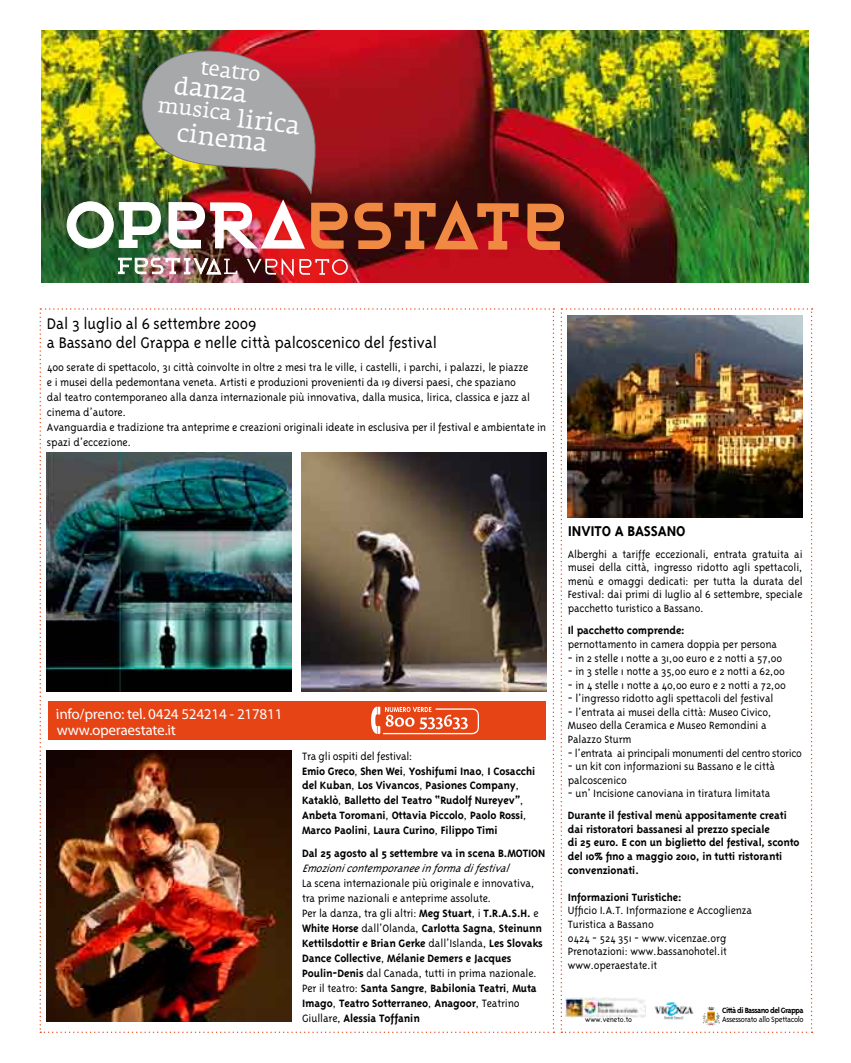
<style>
.page{position:relative;width:851px;height:1063px;background:#fff}
.page>*{position:absolute;margin:0;border:0;box-sizing:border-box;transform-origin:0 0}
.t1{font:24.5px/25.5px "Fedra Serif A";color:#fff}
.t2{font:20.38px "Fedra Serif A";color:#fff}
.t3{font:300 17.62px/19px "Triplex";letter-spacing:-.01em;color:#000}
.t4{font:700 16.25px "Triplex";letter-spacing:-.01em;color:#000}
.t5{font:15px/16.2px "Myriad Pro";color:#fff}
.t6{font:700 12.25px/15px "Triplex";letter-spacing:-.01em;color:#000}
.t7{font:300 12.25px/15px "Triplex";letter-spacing:-.01em;color:#000}
.t8{font:italic 300 12.25px "Triplex";color:#000}
.t9{font:300 12.12px/13.6px "Triplex";letter-spacing:-.01em;color:#000}
.t10{font:700 12.12px/13.6px "Triplex";letter-spacing:-.01em;color:#000}
.t11{font:300 8.75px "Triplex";letter-spacing:-.04em;color:#000}
.t12{font:700 8.75px "Triplex";letter-spacing:-.07em;color:#000}
.t13{font:300 8.12px "Triplex";letter-spacing:-.01em;color:#000}
.s1{font-weight:300}
</style>
<div class="page">
<img style="left:41px;top:30px;width:767px;height:253px">
<svg style="left:354px;top:200px;width:164px;height:50px;background:#924024"></svg>
<svg style="left:527px;top:204px;width:37px;height:46px;background:#af592e"></svg>
<img style="left:66px;top:48px;width:282px;height:201px">
<img style="left:118px;top:258px;width:119px;height:17px">
<svg style="left:247px;top:258px;width:101px;height:19px;background:#c74648"></svg>
<svg style="left:560px;top:308px;width:252px;height:725px"></svg>
<img style="left:567px;top:315px;width:235px;height:202px">
<img style="left:40px;top:308px;width:514px;height:725px">
<h2 class="t2" style="left:202px;top:56px;width:62px;rotate:7deg">teatro</h2>
<h1 class="t1" style="left:242px;top:81px;width:65px;text-indent:-66px;rotate:7deg">danza lirica</h1>
<h2 class="t2" style="left:159px;top:93px;width:76px;rotate:7deg">musica</h2>
<h1 class="t1" style="left:179px;top:120px;width:93px;rotate:7deg">cinema</h1>
<h3 class="t3" style="left:47px;top:314px;width:391px">Dal 3 luglio al 6 settembre 2009<br>a Bassano del Grappa e nelle città palcoscenico del festival</h3>
<p class="t7" style="left:47px;top:359px;width:500px">400 serate di spettacolo, 31 città coinvolte in oltre 2 mesi tra le ville, i castelli, i parchi, i palazzi, le piazze<br>e i musei della pedemontana veneta. Artisti e produzioni provenienti da 19 diversi paesi, che spaziano<br>dal teatro contemporaneo alla danza internazionale più innovativa, dalla musica, lirica, classica e jazz al cinema d’autore.<br>Avanguardia e tradizione tra anteprime e creazioni originali ideate in esclusiva per il festival e ambientate in spazi d’eccezione.</p>
<p class="t5" style="left:56px;top:705px;width:229px">info/preno: tel. 0424 524214 - 217811 www.operaestate.it</p>
<p class="t6" style="left:302px;top:748px;width:235px"><span class="s1">Tra gli ospiti del festival:<br></span>Emio Greco<span class="s1">,</span> Shen Wei<span class="s1">,</span> Yoshifumi Inao<span class="s1">,</span> I Cosacchi del Kuban<span class="s1">,</span> Los Vivancos<span class="s1">,</span> Pasiones Company<span class="s1">, </span>Kataklò<span class="s1">,</span> Balletto del Teatro “Rudolf Nureyev”<span class="s1">, </span>Anbeta Toromani<span class="s1">,</span> Ottavia Piccolo<span class="s1">,</span> Paolo Rossi<span class="s1">, </span>Marco Paolini<span class="s1">,</span> Laura Curino<span class="s1">,</span> Filippo Timi</p>
<p class="t6" style="left:302px;top:846px;width:245px">Dal 25 agosto al 5 settembre va in scena B.MOTION</p>
<p class="t8" style="left:302px;top:862px;width:213px">Emozionicontemporaneeinformadifestival</p>
<p class="t6" style="left:302px;top:876px;width:242px"><span class="s1">La scena internazionale più originale e innovativa, tra prime nazionali e anteprime assolute.<br>Per la danza, tra gli altri:</span> Meg Stuart<span class="s1">, i</span> T.R.A.S.H. <span class="s1">e </span>White Horse <span class="s1">dall’Olanda,</span> Carlotta Sagna<span class="s1">,</span> Steinunn Kettilsdottir e Brian Gerke <span class="s1">dall’Islanda,</span> Les Slovaks Dance Collective<span class="s1">,</span> Mélanie Demers e Jacques Poulin-Denis <span class="s1">dal Canada, tutti in prima nazionale.<br>Per il teatro:</span> Santa Sangre<span class="s1">,</span> Babilonia Teatri<span class="s1">,</span> Muta Imago<span class="s1">,</span> Teatro Sotterraneo<span class="s1">,</span> Anagoor<span class="s1">, Teatrino Giullare,</span> Alessia Toffanin</p>
<h3 class="t4" style="left:567px;top:522px;width:119px">INVITO A BASSANO</h3>
<p class="t9" style="left:567px;top:547px;width:236px;text-align:justify">Alberghi a tariffe eccezionali, entrata gratuita ai musei della città, ingresso ridotto agli spettacoli, menù e omaggi dedicati: per tutta la durata del Festival: dai primi di luglio al 6 settembre, speciale pacchetto turistico a Bassano.</p>
<p class="t10" style="left:567px;top:624px;width:119px">Il pacchetto comprende:</p>
<p class="t9" style="left:567px;top:637px;width:211px">pernottamento in camera doppia per persona</p>
<p class="t9" style="left:567px;top:651px;width:216px">- in 2 stelle 1 notte a 31,00 euro e 2 notti a 57,00</p>
<p class="t9" style="left:567px;top:664px;width:218px">- in 3 stelle 1 notte a 35,00 euro e 2 notti a 62,00</p>
<p class="t9" style="left:567px;top:678px;width:219px">- in 4 stelle 1 notte a 40,00 euro e 2 notti a 72,00</p>
<p class="t9" style="left:567px;top:692px;width:207px">- l’ingresso ridotto agli spettacoli del festival</p>
<p class="t9" style="left:567px;top:705px;width:205px">- l’entrata ai musei della città: Museo Civico,<br>Museo della Ceramica e Museo Remondini a<br>Palazzo Sturm</p>
<p class="t9" style="left:567px;top:746px;width:235px">- l’entrata ai principali monumenti del centro storico</p>
<p class="t9" style="left:567px;top:760px;width:209px">- un kit con informazioni su Bassano e le città palcoscenico</p>
<p class="t9" style="left:567px;top:787px;width:204px">- un’ Incisione canoviana in tiratura limitata</p>
<p class="t10" style="left:567px;top:809px;width:233px">Durante il festival menù appositamente creati dai ristoratori bassanesi al prezzo speciale<br>di 25 euro. E con un biglietto del festival, sconto del 10% fino a maggio 2010, in tutti ristoranti convenzionati.</p>
<p class="t10" style="left:567px;top:890px;width:115px">Informazioni Turistiche:</p>
<p class="t9" style="left:567px;top:904px;width:186px">Ufficio I.A.T. Informazione e Accoglienza<br>Turistica a Bassano<br>0424 - 524 351 - www.vicenzae.org<br>Prenotazioni: www.bassanohotel.it www.operaestate.it</p>
<p class="t13" style="left:585px;top:1015px;width:48px">www.veneto.to</p>
<p class="t12" style="left:722px;top:1005px;width:83px">Città di Bassano del Grappa</p>
<p class="t11" style="left:722px;top:1014px;width:83px">Assessorato allo Spettacolo</p>
</div>
